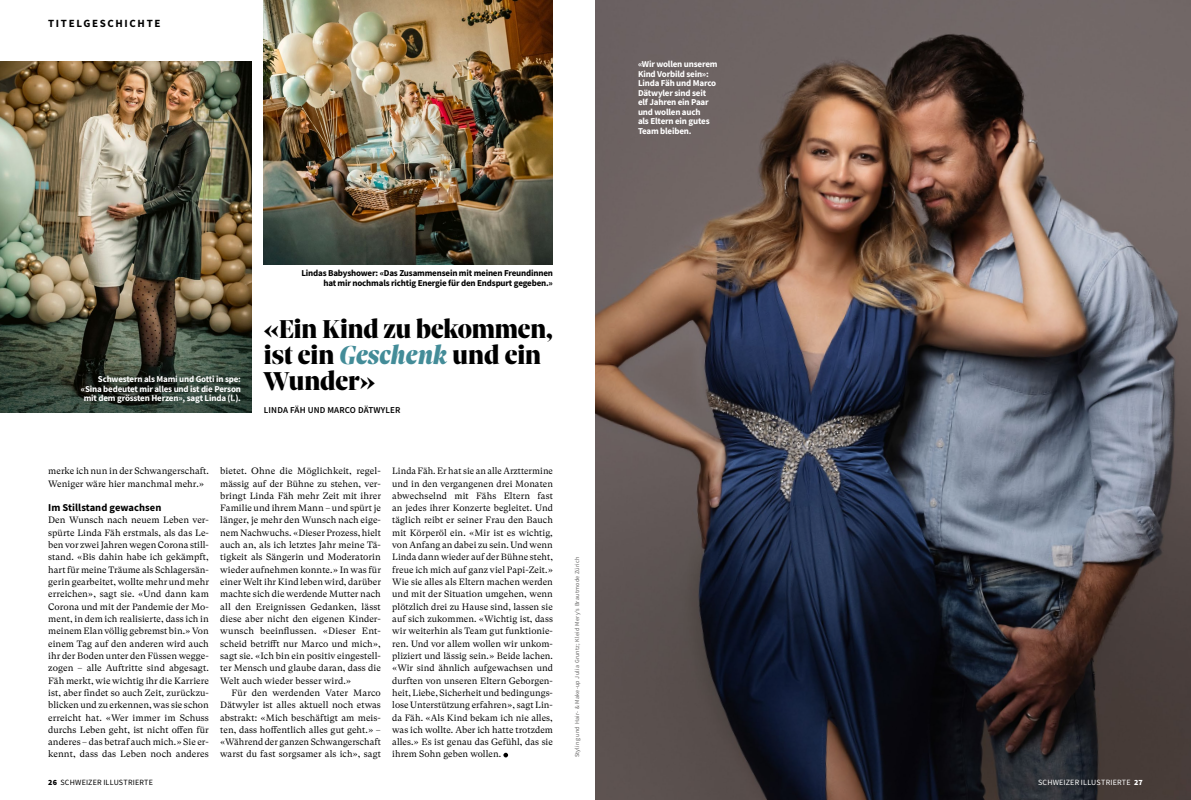
<style>
.page{position:relative;width:1191px;height:800px;background:#fff}
.page>*{position:absolute;margin:0;border:0;box-sizing:border-box;transform-origin:0 0}
._701_Quote_SolSe_Sto{font:900 28px/26px "Sole Serif Big Display";letter-spacing:-.005em;color:#000}
._100_Rubriktitel_Nor{font:700 11px "Source Sans Pro";letter-spacing:.15em;color:#000}
._600_ZwTi_SSans_Stor{font:700 10.5px "Source Sans Pro";letter-spacing:.005em;color:#000}
._600_ZwTi_SSans_Stor-2{font:9.2px/12.3px "GT Super Text";letter-spacing:.005em;color:#000;text-align:justify}
._501_LT_GTSupText_BS{font:9.2px/12.3px "GT Super Text";letter-spacing:.005em;color:#000;text-align:justify}
._800_Legi_SSans_Bold{font:700 9px/9.5px "Source Sans Pro";letter-spacing:-.02em;color:#fff}
._800_Legi_SSans_Bold-2{font:700 9px/9.5px "Source Sans Pro";letter-spacing:-.02em;color:#000;text-align:right}
._702_Quote_Name_Stor{font:600 9px "Source Sans Pro";letter-spacing:.015em;color:#000}
.t1{font:8px "Source Sans Pro";letter-spacing:.025em;color:#000}
.t2{font:8px "Source Sans Pro";letter-spacing:.025em;color:#fff}
._400_Fotobyline_x12{font:6px "Source Sans Pro";letter-spacing:.05em;color:#626160}
.s1{font-style:italic;color:#438c98}
.s2{font-weight:900}
</style>
<div class="page">
<img style="left:595px;top:0;width:596px;height:799px">
<img style="left:263px;top:0;width:290px;height:265px">
<img style="left:0;top:61px;width:252px;height:302px">
<svg style="left:0;top:363px;width:252px;height:49px;background:#2d3a30"></svg>
<svg style="left:503px;top:752px;width:5px;height:5px"></svg>
<p class="_100_Rubriktitel_Nor" style="left:48px;top:16px;width:114px">TITELGESCHICHTE</p>
<p class="_800_Legi_SSans_Bold" style="left:81px;top:374px;width:162px;text-align:right">Schwestern als Mami und Gotti in spe: «Sina bedeutet mir alles und ist die Person mit dem grössten Herzen», sagt Linda (l.).</p>
<p class="_800_Legi_SSans_Bold-2" style="left:301px;top:268px;width:253px">Lindas Babyshower: «Das Zusammensein mit meinen Freundinnen hat mir nochmals richtig Energie für den Endspurt gegeben.»</p>
<p class="_701_Quote_SolSe_Sto" style="left:264px;top:315px;width:290px">«Ein Kind zu bekommen, ist ein <span class="s1">Geschenk</span> und ein<br>Wunder»</p>
<p class="_702_Quote_Name_Stor" style="left:264px;top:403px;width:138px">LINDA FÄH UND MARCO DÄTWYLER</p>
<p class="_501_LT_GTSupText_BS" style="left:48px;top:465px;width:162px">merke ich nun in der Schwangerschaft.<br>Weniger wäre hier manchmal mehr.»</p>
<p class="_600_ZwTi_SSans_Stor" style="left:48px;top:500px;width:115px">Im Stillstand gewachsen</p>
<p class="_600_ZwTi_SSans_Stor-2" style="left:48px;top:514px;width:162px">Den Wunsch nach neuem Leben ver&shy;spürte Linda Fäh erstmals, als das Le&shy;ben vor zwei Jahren wegen Corona still&shy;stand. «Bis dahin habe ich gekämpft, hart für meine Träume als Schlagersän&shy;gerin gearbeitet, wollte mehr und mehr erreichen», sagt sie. «Und dann kam Corona und mit der Pandemie der Mo&shy;ment, in dem ich realisierte, dass ich in meinem Elan völlig gebremst bin.» Von einem Tag auf den anderen wird auch ihr der Boden unter den Füssen wegge&shy;zogen – alle Auftritte sind abgesagt.<br>Fäh merkt, wie wichtig ihr die Karriere ist, aber findet so auch Zeit, zurückzu&shy;blicken und zu erkennen, was sie schon erreicht hat. «Wer immer im Schuss durchs Leben geht, ist nicht offen für anderes – das betraf auch mich.» Sie er&shy;kennt, dass das Leben noch anderes</p>
<p class="_600_ZwTi_SSans_Stor-2" style="left:220px;top:465px;width:162px">bietet. Ohne die Möglichkeit, regel&shy;mässig auf der Bühne zu stehen, ver&shy;bringt Linda Fäh mehr Zeit mit ihrer Familie und ihrem Mann – und spürt je länger, je mehr den Wunsch nach eige&shy;nem Nachwuchs. «Dieser Prozess, hielt auch an, als ich letztes Jahr meine Tä&shy;tigkeit als Sängerin und Moderatorin wieder aufnehmen konnte.» In was für einer Welt ihr Kind leben wird, darüber machte sich die werdende Mutter nach all den Ereignissen Gedanken, lässt diese aber nicht den eigenen Kinder&shy;wunsch beeinflussen. «Dieser Ent&shy;scheid betrifft nur Marco und mich», sagt sie. «Ich bin ein positiv eingestell&shy;ter Mensch und glaube daran, dass die Welt auch wieder besser wird.»</p>
<p class="_501_LT_GTSupText_BS" style="left:220px;top:686px;width:162px;text-indent:11px">Für den werdenden Vater Marco Dätwyler ist alles aktuell noch etwas abstrakt: «Mich beschäftigt am meis&shy;ten, dass hoffentlich alles gut geht.» – «Während der ganzen Schwangerschaft warst du fast sorgsamer als ich», sagt</p>
<p class="_501_LT_GTSupText_BS" style="left:392px;top:465px;width:162px">Linda Fäh. Er hat sie an alle Arzttermine und in den vergangenen drei Monaten abwechselnd mit Fähs Eltern fast an jedes ihrer Konzerte begleitet. Und täglich reibt er seiner Frau den Bauch mit Körperöl ein. «Mir ist es wichtig, von Anfang an dabei zu sein. Und wenn Linda dann wieder auf der Bühne steht, freue ich mich auf ganz viel Papi-Zeit.» Wie sie alles als Eltern machen werden und mit der Situation umgehen, wenn plötzlich drei zu Hause sind, lassen sie auf sich zukommen. «Wichtig ist, dass wir weiterhin als Team gut funktionie&shy;ren. Und vor allem wollen wir unkom&shy;pliziert und lässig sein.» Beide lachen. «Wir sind ähnlich aufgewachsen und durften von unseren Eltern Geborgen&shy;heit, Liebe, Sicherheit und bedingungs&shy;lose Unterstützung erfahren», sagt Lin&shy;da Fäh. «Als Kind bekam ich nie alles, was ich wollte. Aber ich hatte trotzdem alles.» Es ist genau das Gefühl, das sie ihrem Sohn geben wollen.</p>
<p class="_400_Fotobyline_x12" style="left:573px;top:757px;width:202px;rotate:-90deg">Styling und Hair- &amp; Make-up Julia Gruntz; Kleid Mery’s Brautmode Zürich</p>
<p class="_800_Legi_SSans_Bold" style="left:638px;top:59px;width:81px">«Wir wollen unserem<br>Kind Vorbild sein»:<br>Linda Fäh und Marco<br>Dätwyler sind seit elf Jahren ein Paar und wollen auch<br>als Eltern ein gutes<br>Team bleiben.</p>
<p class="t1" style="left:48px;top:777px;width:106px"><span class="s2">26</span> SCHWEIZER ILLUSTRIERTE</p>
<p class="t2" style="left:1038px;top:777px;width:106px">SCHWEIZER ILLUSTRIERTE <span class="s2">27</span></p>
</div>
